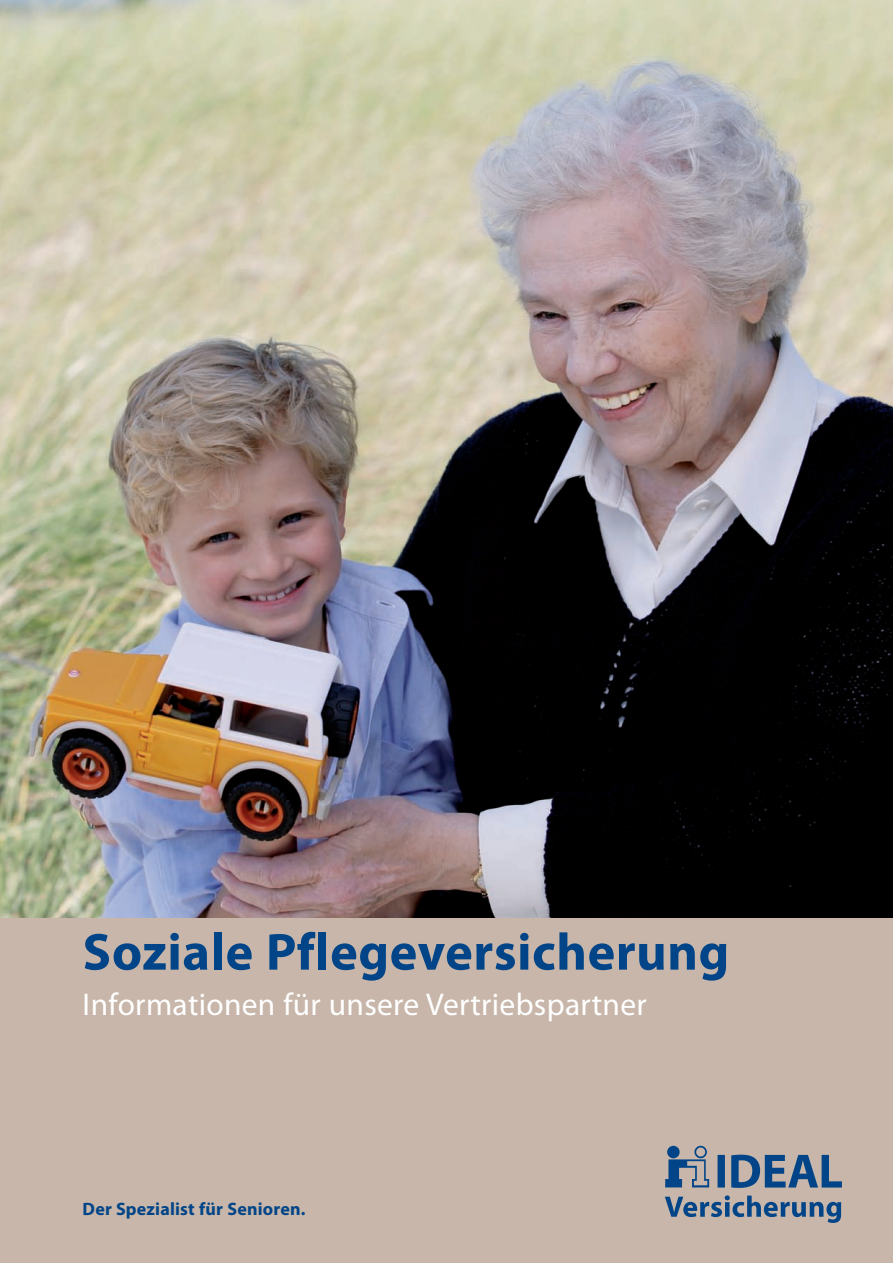
<style>
.page{position:relative;width:893px;height:1263px;background:#fff}
.page>*{position:absolute;margin:0;border:0;box-sizing:border-box;transform-origin:0 0}
.t1{font:700 52.5px "Myriad Pro";letter-spacing:.01em;color:#014588}
.t2{font:31.5px "Myriad Pro";letter-spacing:.01em;color:#fff}
.t3{font:700 18px "Myriad Pro";letter-spacing:.01em;color:#014588}
</style>
<div class="page">
<div style="left:0;top:893px;width:893px;height:370px;background:#c7b6a9"></div>
<svg style="left:665px;top:1146px;width:44px;height:41px"></svg>
<div style="left:667px;top:1146px;width:13px;height:12px;background:#014588;border-radius:50%"></div>
<svg style="left:717px;top:1155px;width:125px;height:33px"></svg>
<svg style="left:665px;top:1195px;width:176px;height:28px"></svg>
<img style="left:0;top:0;width:893px;height:917px">
<h1 class="t1" style="left:83px;top:918px;width:648px">Soziale Pflegeversicherung</h1>
<p class="t2" style="left:83px;top:985px;width:566px">Informationen für unsere Vertriebspartner</p>
<p class="t3" style="left:83px;top:1197px;width:224px">Der Spezialist für Senioren.</p>
</div>
